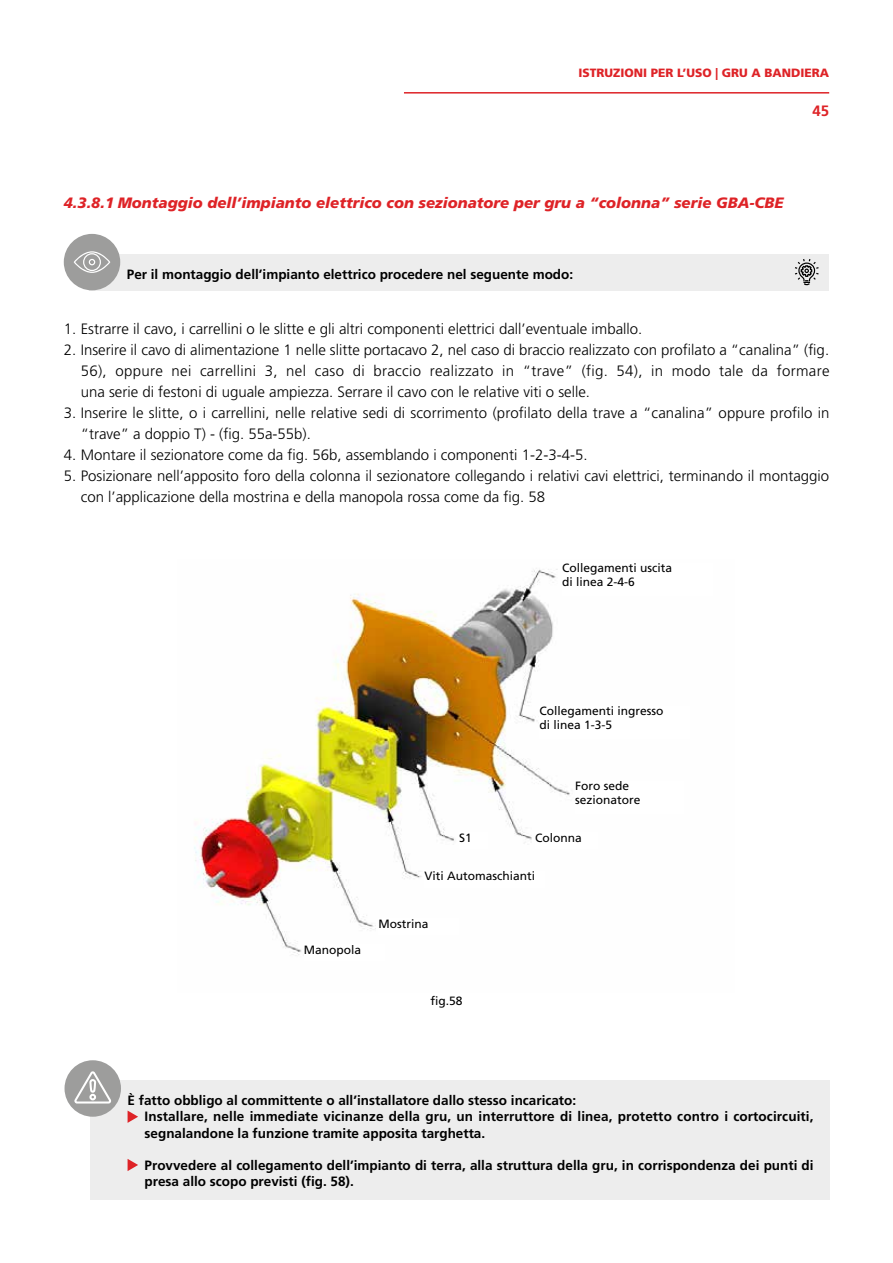
<style>
.page{position:relative;width:893px;height:1263px;background:#fff}
.page>*{position:absolute;margin:0;border:0;box-sizing:border-box;transform-origin:0 0}
.t1{font:300 15px/21px "Frutiger LT Std";color:#000}
.t2{font:italic 900 15px "Frutiger LT Std";color:#de2327}
.t3{font:700 15px "Frutiger LT Std";color:#de2327}
.t4{font:700 13.5px/16.2px "Frutiger LT Std";color:#000}
.t5{font:12px/14.4px "Frutiger LT Std";color:#000}
.t6{font:900 12px "Frutiger LT Std";color:#de2327}
</style>
<div class="page">
<hr style="left:404px;top:92px;width:425px;height:2px;background:#de2327">
<div style="left:89px;top:254px;width:739px;height:36px;background:#ededed"></div>
<div style="left:64px;top:234px;width:56px;height:56px;background:#9d9d9c;border-radius:50%"></div>
<svg style="left:74px;top:251px;width:36px;height:22px"></svg>
<svg style="left:795px;top:259px;width:24px;height:27px"></svg>
<div style="left:90px;top:1080px;width:739px;height:119px;background:#ededed"></div>
<svg style="left:128px;top:1111px;width:10px;height:12px"></svg>
<svg style="left:128px;top:1159px;width:10px;height:12px"></svg>
<div style="left:65px;top:1060px;width:56px;height:57px;background:#9d9d9c;border-radius:50%"></div>
<svg style="left:75px;top:1071px;width:36px;height:33px"></svg>
<img style="left:194px;top:569px;width:376px;height:386px">
<div style="left:304px;top:945px;width:80px;height:16px;background:#fff"></div>
<div style="left:378px;top:919px;width:81px;height:16px;background:#fff"></div>
<div style="left:539px;top:706px;width:151px;height:33px;background:#fff"></div>
<div style="left:562px;top:563px;width:151px;height:33px;background:#fff"></div>
<div style="left:424px;top:871px;width:121px;height:16px;background:#fff"></div>
<div style="left:459px;top:833px;width:29px;height:16px;background:#fff"></div>
<div style="left:535px;top:833px;width:63px;height:16px;background:#fff"></div>
<p class="t6" style="left:578px;top:65px;width:252px">ISTRUZIONI PER L’USO | GRU A BANDIERA</p>
<p class="t3" style="left:812px;top:102px;width:18px">45</p>
<p class="t2" style="left:64px;top:194px;width:721px">4.3.8.1 Montaggio dell’impianto elettrico con sezionatore per gru a “colonna” serie GBA-CBE</p>
<p class="t4" style="left:127px;top:266px;width:448px">Per il montaggio dell’impianto elettrico procedere nel seguente modo:</p>
<p class="t1" style="left:64px;top:319px;width:580px">1. Estrarre il cavo, i carrellini o le slitte e gli altri componenti elettrici dall’eventuale imballo.</p>
<p class="t1" style="left:81px;top:340px;width:750px;text-align:justify;text-indent:-17px">2. Inserire il cavo di alimentazione 1 nelle slitte portacavo 2, nel caso di braccio realizzato con profilato a “canalina” (fig.<br>56), oppure nei carrellini 3, nel caso di braccio realizzato in “trave” (fig. 54), in modo tale da formare una serie di festoni di uguale ampiezza. Serrare il cavo con le relative viti o selle.</p>
<p class="t1" style="left:81px;top:403px;width:750px;text-indent:-17px">3. Inserire le slitte, o i carrellini, nelle relative sedi di scorrimento (profilato della trave a “canalina” oppure profilo in “trave” a doppio T) - (fig. 55a-55b).</p>
<p class="t1" style="left:64px;top:445px;width:525px">4. Montare il sezionatore come da fig. 56b, assemblando i componenti 1-2-3-4-5.</p>
<p class="t1" style="left:81px;top:466px;width:750px;text-indent:-17px">5. Posizionare nell’apposito foro della colonna il sezionatore collegando i relativi cavi elettrici, terminando il montaggio con l’applicazione della mostrina e della manopola rossa come da fig. 58</p>
<p class="t5" style="left:562px;top:560px;width:112px">Collegamenti uscita di linea 2-4-6</p>
<p class="t5" style="left:539px;top:704px;width:126px">Collegamenti ingresso di linea 1-3-5</p>
<p class="t5" style="left:575px;top:778px;width:67px">Foro sede sezionatore</p>
<p class="t5" style="left:459px;top:830px;width:14px">S1</p>
<p class="t5" style="left:535px;top:830px;width:48px">Colonna</p>
<p class="t5" style="left:424px;top:869px;width:112px">Viti Automaschianti</p>
<p class="t5" style="left:304px;top:942px;width:59px">Manopola</p>
<p class="t5" style="left:378px;top:916px;width:52px">Mostrina</p>
<p class="t5" style="left:430px;top:994px;width:34px">fig.58</p>
<p class="t4" style="left:145px;top:1092px;width:670px;text-indent:-17px">È fatto obbligo al committente o all’installatore dallo stesso incaricato:<br>Installare, nelle immediate vicinanze della gru, un interruttore di linea, protetto contro i cortocircuiti, segnalandone la funzione tramite apposita targhetta.</p>
<p class="t4" style="left:145px;top:1157px;width:671px">Provvedere al collegamento dell’impianto di terra, alla struttura della gru, in corrispondenza dei punti di presa allo scopo previsti (fig. 58).</p>
</div>
